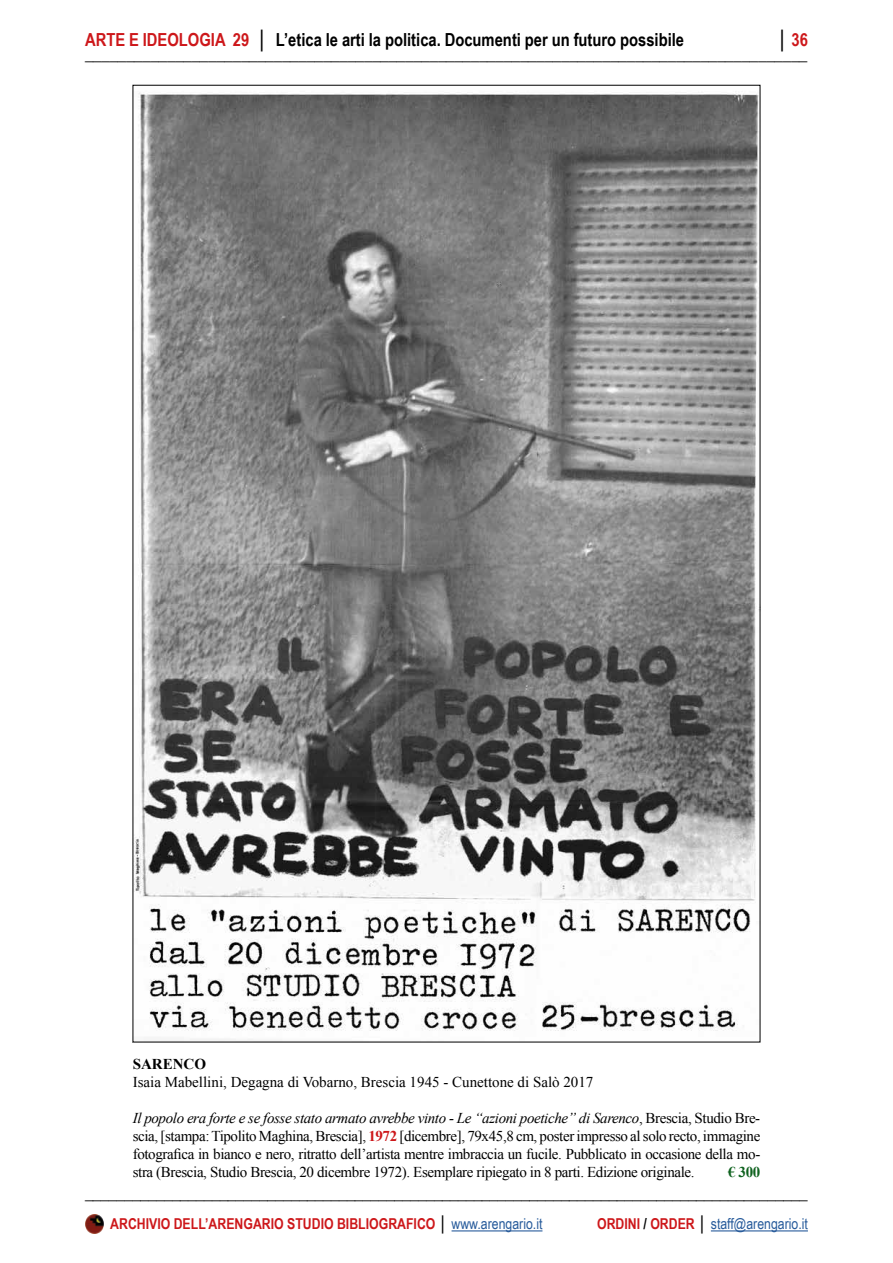
<style>
.page{position:relative;width:893px;height:1263px;background:#fff}
.page>*{position:absolute;margin:0;border:0;box-sizing:border-box;transform-origin:0 0}
.t1{font:18px/13.5px "Arial Narrow";color:#000;text-align:right}
.t2{font:700 18px "Arial Narrow";color:#000}
.t3{font:15px/18px "Times New Roman";color:#000;text-align:justify}
.t4{font:700 15px "Arial Narrow";color:#cd171a}
.t5{font:15px "Arial Narrow";color:#275b9b}
.t6{font:700 15px "Times New Roman";color:#000}
.t7{font:700 15px "Times New Roman";color:#0f621f}
.s1{font-weight:700}
.s2{font-weight:700;color:#cd171a}
.s3{color:#cd171a}
.s4{font-style:italic}
.s5{color:#000}
.s6{font-weight:400;color:#275b9b}
.s7{font-weight:700;color:#000}
</style>
<div class="page">
<hr style="left:452px;top:1230px;width:90px;height:1px;background:#275b9b">
<hr style="left:711px;top:1230px;width:97px;height:1px;background:#275b9b">
<img style="left:85px;top:1215px;width:19px;height:18px">
<img style="left:135px;top:91px;width:623px;height:949px">
<p class="t1" style="left:85px;top:32px;width:724px"><span class="s1">│</span> <span class="s2">36 </span>________________________________________________________________________________________</p>
<p class="t2" style="left:85px;top:26px;width:601px"><span class="s3">ARTE E IDEOLOGIA 29</span> │ L’etica le arti la politica. Documenti per un futuro possibile</p>
<p class="t6" style="left:133px;top:1054px;width:75px">SARENCO</p>
<p class="t3" style="left:133px;top:1073px;width:462px">Isaia Mabellini, Degagna di Vobarno, Brescia 1945 - Cunettone di Salò 2017</p>
<p class="t3" style="left:133px;top:1109px;width:629px"><span class="s4">Il popolo era forte e se fosse stato armato avrebbe vinto - Le “azioni poetiche” di Sarenco</span>, Brescia, Studio Bre&shy;scia, [stampa: Tipolito Maghina, Brescia], <span class="s2">1972</span> [dicembre], 79x45,8 cm, poster impresso al solo recto, immagine fotografica in bianco e nero, ritratto dell’artista mentre imbraccia un fucile. Pubblicato in occasione della mo&shy;stra (Brescia, Studio Brescia, 20 dicembre 1972). Esemplare ripiegato in 8 parti. Edizione originale.</p>
<p class="t7" style="left:728px;top:1162px;width:34px">€ 300</p>
<p class="t1" style="left:85px;top:1185px;width:724px">___________________________________________________________________________________________</p>
<p class="t4" style="left:110px;top:1213px;width:434px">ARCHIVIO DELL’ARENGARIO STUDIO BIBLIOGRAFICO <span class="s5">│</span> <span class="s6">www.arengario.it</span></p>
<p class="t5" style="left:597px;top:1213px;width:212px"><span class="s2">ORDINI</span> <span class="s7">/</span> <span class="s2">ORDER</span> <span class="s7">│</span> staff@arengario.it</p>
</div>
